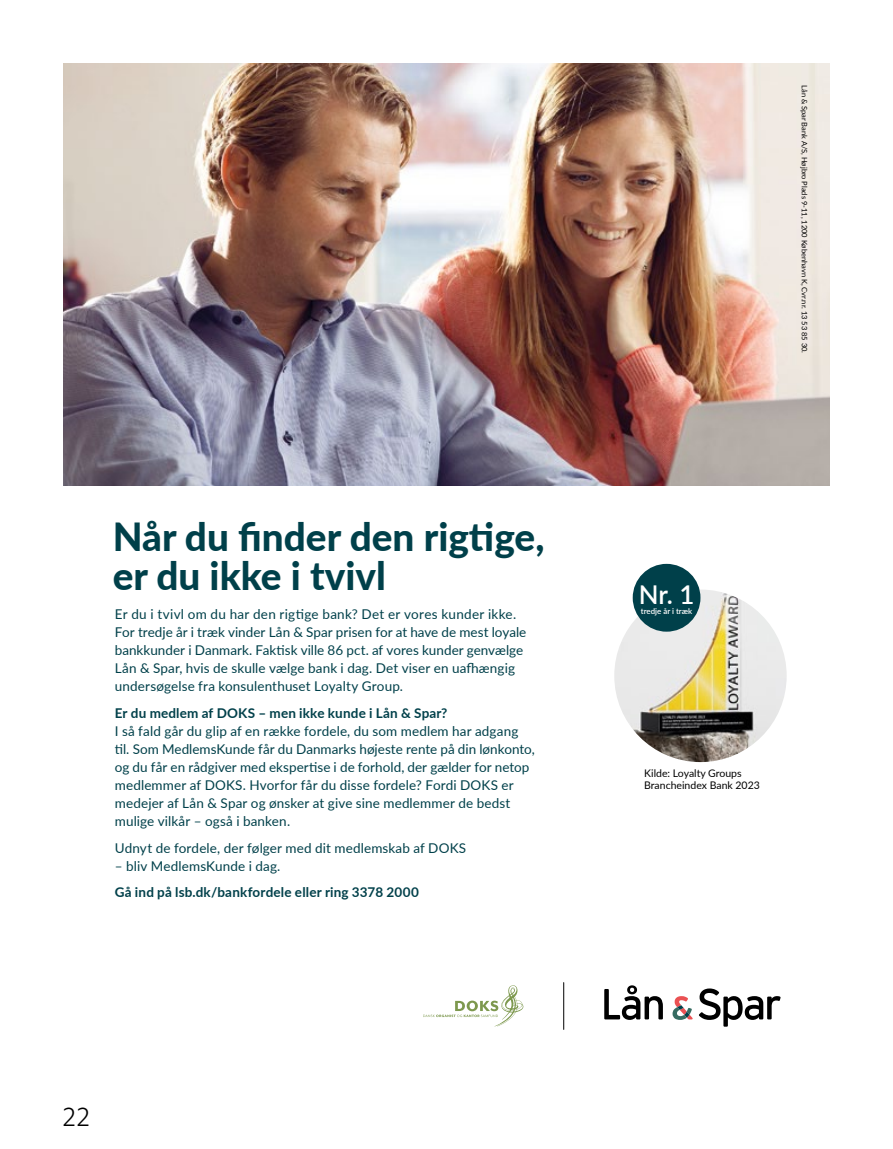
<style>
.page{position:relative;width:893px;height:1149px;background:#fff}
.page>*{position:absolute;margin:0;border:0;box-sizing:border-box;transform-origin:0 0}
.t1{font:800 38.7px/38.7px "Lato";color:#00404a}
.t2{font:30px "Mr Eaves San OT";color:#000}
.t3{font:600 25.95px "Lato";color:#fff}
.t4{font:13.5px/18px "Lato";letter-spacing:.005em;color:#00404a}
.t5{font:700 13.5px/26.5px "Lato";letter-spacing:.01em;color:#00404a}
.t6{font:10.5px/12.6px "Lato";color:#000}
.t7{font:600 7.95px "Lato";color:#fff}
.t8{font:7.5px "Lato";color:#000}
.s1{font-weight:700}
.s2{font-weight:400}
</style>
<div class="page">
<img style="left:64px;top:64px;width:765px;height:421px">
<img style="left:614px;top:589px;width:173px;height:172px;border-radius:86px">
<div style="left:633px;top:563px;width:67px;height:68px;background:#00404a;border-radius:50%"></div>
<svg style="left:423px;top:985px;width:101px;height:41px"></svg>
<svg style="left:699px;top:988px;width:82px;height:38px"></svg>
<svg style="left:604px;top:985px;width:59px;height:34px"></svg>
<svg style="left:672px;top:996px;width:21px;height:23px"></svg>
<hr style="left:563px;top:982px;width:1px;height:47px;background:#000">
<p class="t1" style="left:113px;top:516px;width:433px">Når du finder den rigtige, er du ikke i tvivl</p>
<p class="t4" style="left:115px;top:604px;width:413px">Er du i tvivl om du har den rigtige bank? Det er vores kunder ikke.<br>For tredje år i træk vinder Lån &amp; Spar prisen for at have de mest loyale bankkunder i Danmark. Faktisk ville 86 pct. af vores kunder genvælge Lån &amp; Spar, hvis de skulle vælge bank i dag. Det viser en uafhængig undersøgelse fra konsulenthuset Loyalty Group.</p>
<p class="t4" style="left:115px;top:703px;width:421px"><span class="s1">Er du medlem af DOKS – men ikke kunde i Lån &amp; Spar?<br></span>I så fald går du glip af en række fordele, du som medlem har adgang til. Som MedlemsKunde får du Danmarks højeste rente på din lønkonto, og du får en rådgiver med ekspertise i de forhold, der gælder for netop medlemmer af DOKS. Hvorfor får du disse fordele? Fordi DOKS er medejer af Lån &amp; Spar og ønsker at give sine medlemmer de bedst mulige vilkår – også i banken.</p>
<p class="t4" style="left:115px;top:837px;width:353px">Udnyt de fordele, der følger med dit medlemskab af DOKS</p>
<p class="t5" style="left:115px;top:851px;width:306px"><span class="s2">– bliv MedlemsKunde i dag.<br></span>Gå ind på lsb.dk/bankfordele eller ring 3378 2000</p>
<h2 class="t2" style="left:63px;top:1100px;width:29px">22</h2>
<p class="t8" style="left:810px;top:85px;width:269px;rotate:90deg">Lån &amp; Spar Bank A/S, Højbro Plads 9-11, 1200 København K, Cvr.nr. 13 53 85 30.</p>
<p class="t3" style="left:639px;top:575px;width:57px">Nr. 1</p>
<p class="t7" style="left:641px;top:604px;width:53px">tredje år i træk</p>
<p class="t6" style="left:644px;top:765px;width:117px">Kilde: Loyalty Groups<br>Brancheindex Bank 2023</p>
</div>
